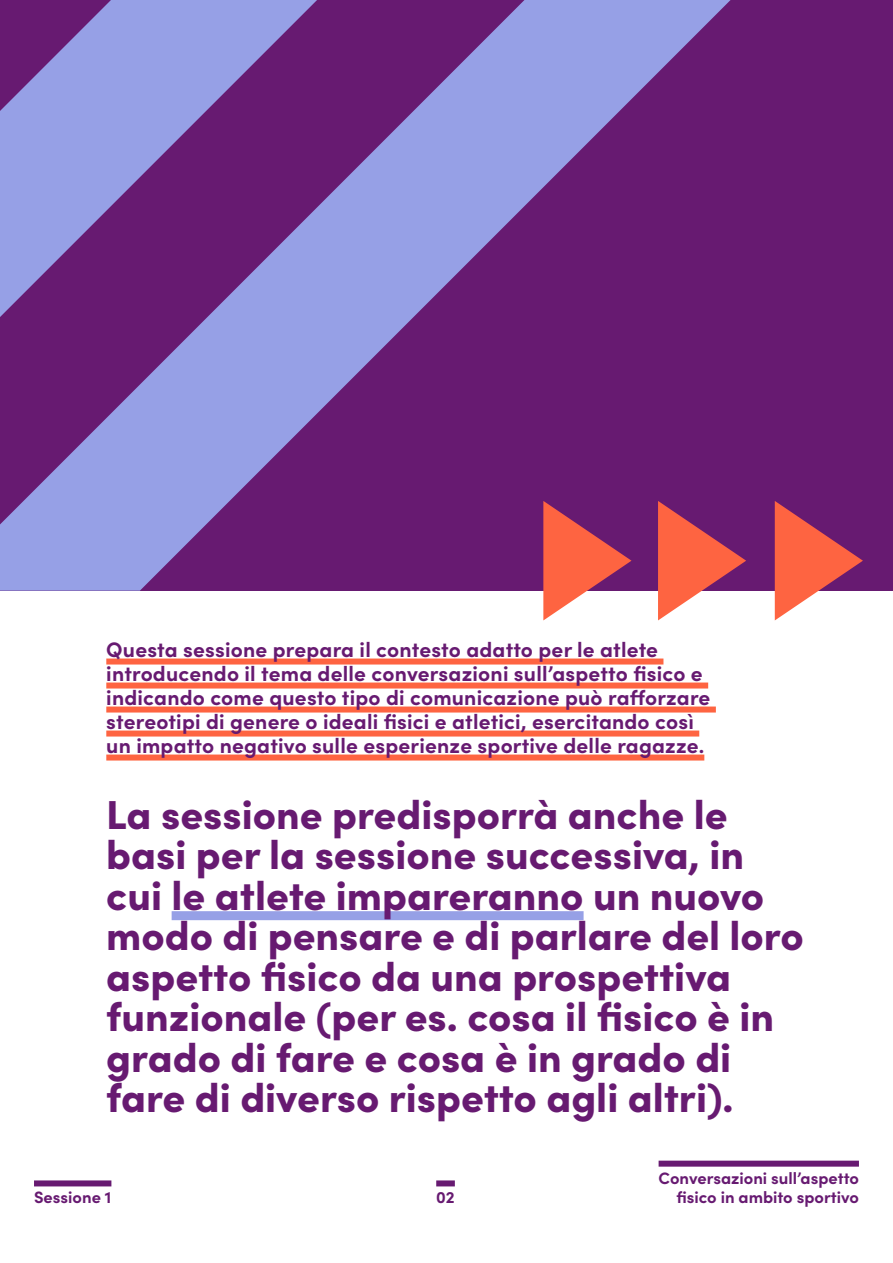
<style>
.page{position:relative;width:893px;height:1263px;background:#fff}
.page>*{position:absolute;margin:0;border:0;box-sizing:border-box;transform-origin:0 0}
.t1{font:900 40.5px/40.5px "Sofia Pro";color:#671a71}
.t2{font:700 21px/24px "Sofia Pro";letter-spacing:.01em;color:#671a71}
.t3{font:700 16.5px "Sofia Pro";color:#671a71}
</style>
<div class="page">
<div style="left:0;top:0;width:893px;height:591px;background:#671a71"></div>
<svg style="left:0;top:0;width:730px;height:591px"></svg>
<svg style="left:0;top:0;width:317px;height:317px"></svg>
<svg style="left:543px;top:501px;width:88px;height:119px"></svg>
<svg style="left:658px;top:501px;width:88px;height:119px"></svg>
<svg style="left:775px;top:501px;width:88px;height:119px"></svg>
<div style="left:106px;top:658px;width:557px;height:6px;background:#fe6441"></div>
<div style="left:106px;top:682px;width:602px;height:6px;background:#fe6441"></div>
<div style="left:106px;top:706px;width:610px;height:6px;background:#fe6441"></div>
<div style="left:106px;top:730px;width:593px;height:6px;background:#fe6441"></div>
<div style="left:106px;top:754px;width:598px;height:6px;background:#fe6441"></div>
<div style="left:172px;top:911px;width:412px;height:9px;background:#96a0e6"></div>
<div style="left:34px;top:1180px;width:77px;height:6px;background:#671a71"></div>
<div style="left:659px;top:1160px;width:200px;height:6px;background:#671a71"></div>
<div style="left:436px;top:1180px;width:19px;height:6px;background:#671a71"></div>
<p class="t2" style="left:106px;top:636px;width:606px">Questa sessione prepara il contesto adatto per le atlete introducendo il tema delle conversazioni sull’aspetto fisico e indicando come questo tipo di comunicazione può rafforzare stereotipi di genere o ideali fisici e atletici, esercitando così un impatto negativo sulle esperienze sportive delle ragazze.</p>
<p class="t1" style="left:106px;top:790px;width:699px">La sessione predisporrà anche le basi per la sessione successiva, in cui le atlete impareranno un nuovo modo di pensare e di parlare del loro aspetto fisico da una prospettiva funzionale (per es. cosa il fisico è in grado di fare e cosa è in grado di fare di diverso rispetto agli altri).</p>
<p class="t3" style="left:34px;top:1185px;width:79px">Sessione 1</p>
<p class="t3" style="left:659px;top:1165px;width:202px">Conversazioni sull’aspetto</p>
<p class="t3" style="left:436px;top:1185px;width:20px">02</p>
<p class="t3" style="left:676px;top:1185px;width:184px">fisico in ambito sportivo</p>
</div>
